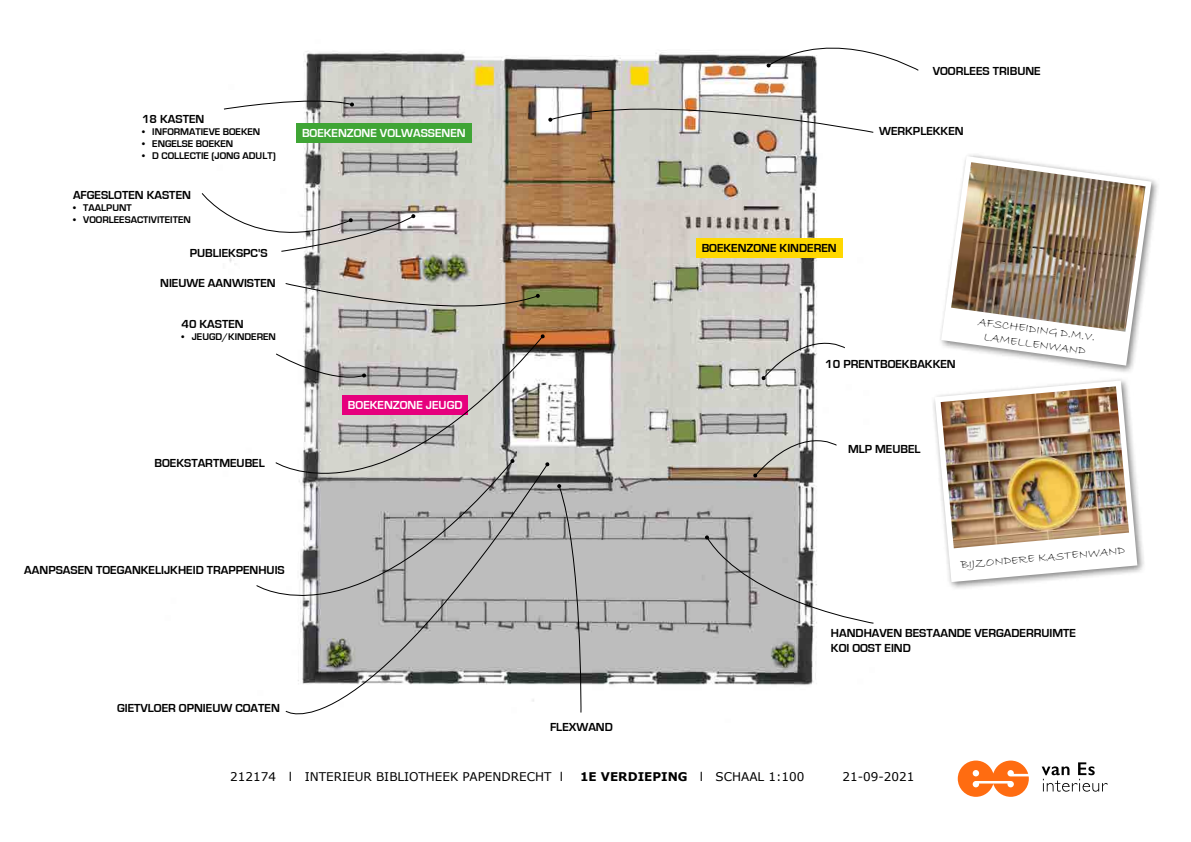
<style>
.page{position:relative;width:1191px;height:842px;background:#fff}
.page>*{position:absolute;margin:0;border:0;box-sizing:border-box;transform-origin:0 0}
.t1{font:12.2px/14.7px "Bradley Hand ITC";color:#000;text-align:center}
.t2{font:700 12px/14.4px "Eurostile";color:#000}
.t3{font:12px "Verdana";color:#000}
.t4{font:700 12px "Eurostile";color:#fff}
.t5{font:700 12px "Verdana";color:#000}
.t6{font:700 10px "Eurostile";color:#000}
.s1{font-weight:400}
</style>
<div class="page">
<div style="left:937px;top:153px;width:223px;height:221px;background:#000;opacity:.5"></div>
<svg style="left:941px;top:156px;width:210px;height:210px"></svg>
<img style="left:951px;top:162px;width:194px;height:170px">
<div style="left:930px;top:377px;width:216px;height:214px;background:#000;opacity:.5"></div>
<svg style="left:935px;top:380px;width:202px;height:202px"></svg>
<img style="left:940px;top:386px;width:189px;height:162px">
<svg style="left:1041px;top:762px;width:66px;height:30px"></svg>
<svg style="left:957px;top:760px;width:71px;height:37px"></svg>
<img style="left:229px;top:51px;width:614px;height:634px">
<div style="left:296px;top:123px;width:175px;height:19px;background:#3fa535"></div>
<div style="left:696px;top:238px;width:146px;height:19px;background:#ffd800"></div>
<svg style="left:705px;top:535px;width:169px;height:89px"></svg>
<svg style="left:557px;top:484px;width:25px;height:229px;background:#b1b2b2"></svg>
<svg style="left:256px;top:460px;width:29px;height:188px"></svg>
<svg style="left:285px;top:463px;width:264px;height:252px"></svg>
<svg style="left:545px;top:462px;width:4px;height:5px"></svg>
<svg style="left:548px;top:90px;width:326px;height:43px"></svg>
<svg style="left:761px;top:326px;width:84px;height:54px"></svg>
<svg style="left:753px;top:423px;width:84px;height:55px"></svg>
<svg style="left:275px;top:335px;width:269px;height:193px;background:#c3b7ba"></svg>
<svg style="left:540px;top:334px;width:5px;height:5px"></svg>
<svg style="left:766px;top:47px;width:153px;height:24px"></svg>
<svg style="left:201px;top:192px;width:214px;height:67px"></svg>
<svg style="left:223px;top:95px;width:131px;height:15px"></svg>
<svg style="left:285px;top:282px;width:255px;height:42px;background:#c0bbb0"></svg>
<p class="t2" style="left:142px;top:112px;width:64px">18 KASTEN</p>
<p class="t6" style="left:142px;top:127px;width:120px">• INFORMATIEVE BOEKEN</p>
<p class="t6" style="left:142px;top:139px;width:93px">• ENGELSE BOEKEN</p>
<p class="t6" style="left:142px;top:151px;width:135px">• D COLLECTIE (JONG ADULT)</p>
<p class="t2" style="left:73px;top:188px;width:119px">AFGESLOTEN KASTEN</p>
<p class="t6" style="left:73px;top:203px;width:60px">• TAALPUNT</p>
<p class="t6" style="left:73px;top:215px;width:119px">• VOORLEESACTIVITEITEN</p>
<p class="t2" style="left:190px;top:246px;width:79px">PUBLIEKSPC'S</p>
<p class="t2" style="left:160px;top:276px;width:117px">NIEUWE AANWISTEN</p>
<p class="t2" style="left:181px;top:317px;width:64px">40 KASTEN</p>
<p class="t6" style="left:181px;top:331px;width:96px">• JEUGD/KINDEREN</p>
<p class="t2" style="left:154px;top:456px;width:112px">BOEKSTARTMEUBEL</p>
<p class="t4" style="left:302px;top:126px;width:165px">BOEKENZONE VOLWASSENEN</p>
<p class="t4" style="left:348px;top:398px;width:116px">BOEKENZONE JEUGD</p>
<p class="t2" style="left:24px;top:563px;width:262px">AANPSASEN TOEGANKELIJKHEID TRAPPENHUIS</p>
<p class="t2" style="left:117px;top:701px;width:164px">GIETVLOER OPNIEUW COATEN</p>
<p class="t2" style="left:550px;top:720px;width:64px">FLEXWAND</p>
<p class="t2" style="left:932px;top:64px;width:109px">VOORLEES TRIBUNE</p>
<p class="t2" style="left:879px;top:124px;width:86px">WERKPLEKKEN</p>
<p class="t2" style="left:701px;top:241px;width:137px">BOEKENZONE KINDEREN</p>
<p class="t2" style="left:825px;top:357px;width:132px">10 PRENTBOEKBAKKEN</p>
<p class="t1" style="left:979px;top:314px;width:120px;rotate:8deg">AFSCHEIDING D.M.V.<br>LAMELLENWAND</p>
<p class="t2" style="left:848px;top:442px;width:74px">MLP MEUBEL</p>
<p class="t1" style="left:960px;top:558px;width:167px;rotate:-5deg">BIJZONDERE KASTENWAND</p>
<p class="t2" style="left:831px;top:626px;width:247px">HANDHAVEN BESTAANDE VERGADERRUIMTE<br>KOI OOST EIND</p>
<p class="t3" style="left:230px;top:769px;width:334px">212174 l INTERIEUR BIBLIOTHEEK PAPENDRECHT l</p>
<p class="t5" style="left:580px;top:768px;width:226px">1E VERDIEPING <span class="s1">l SCHAAL 1:100</span></p>
<p class="t3" style="left:842px;top:769px;width:73px">21-09-2021</p>
</div>
